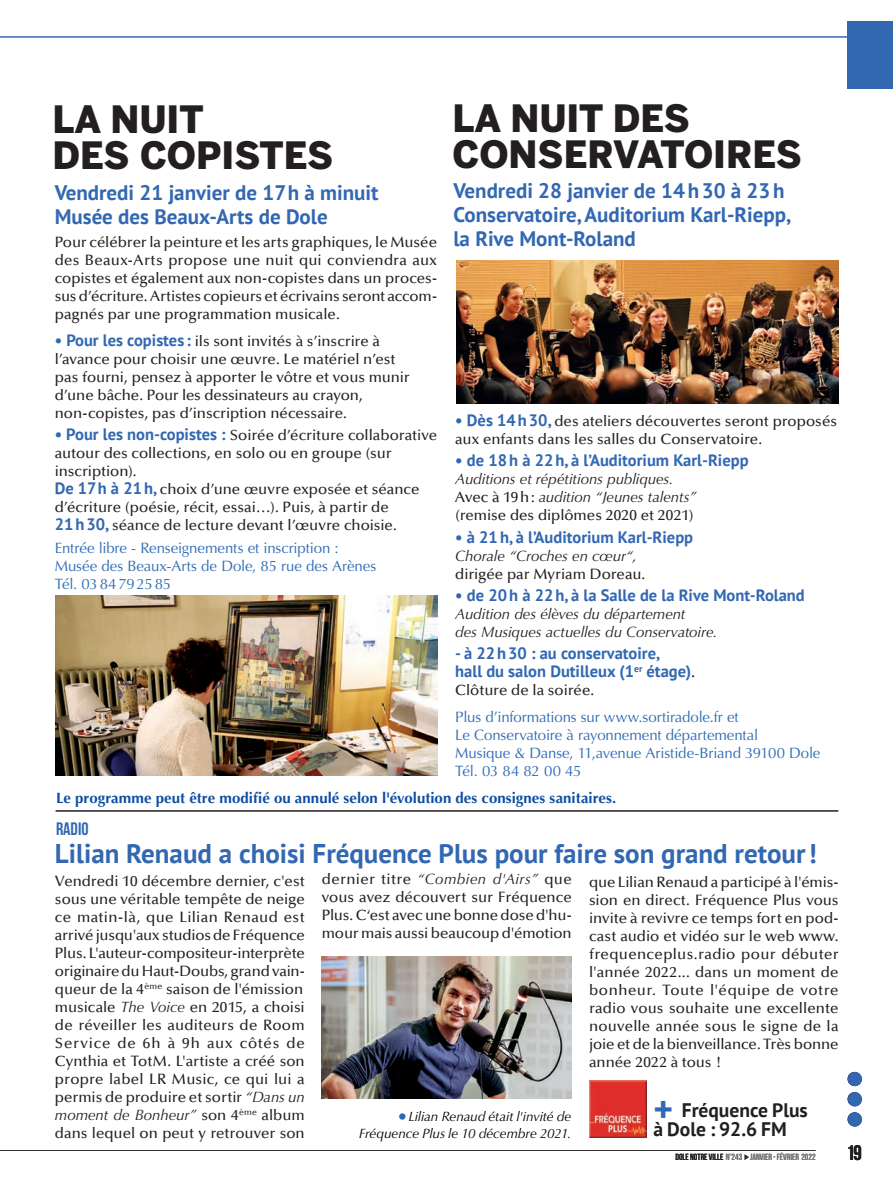
<style>
.page{position:relative;width:893px;height:1191px;background:#fff}
.page>*{position:absolute;margin:0;border:0;box-sizing:border-box;transform-origin:0 0}
.t1{font:900 37.35px/36px "Benton Sans";color:#231f20}
.t2{font:700 27px "PT Sans";color:#3268b2}
.t3{font:700 21px/24px "PT Sans";color:#3268b2}
.t4{font:700 21px "Bebas Neue";color:#231f20}
.t5{font:700 19.5px/19.5px "PT Sans";color:#231f20}
.t6{font:700 18px "Bebas Neue";color:#3268b2}
.t7{font:700 16.5px/18px "PT Sans";color:#3268b2}
.t8{font:500 15px/18px "Optima";color:#231f20;text-align:justify}
.t9{font:15px/18px "Optima";letter-spacing:-.005em;color:#2f6bb4}
.t10{font:italic 15px/18px "Optima";letter-spacing:-.005em;color:#231f20}
.t11{font:700 15px "Optima";letter-spacing:.005em;color:#0d4da1}
.t12{font:italic 13.5px/16.5px "Optima";letter-spacing:-.005em;color:#000;text-align:right}
.t13{font:700 9px "Bebas Neue";color:#76787b}
.s1{font-family:"PT Sans";font-weight:700;font-size:16.5px;color:#3268b2}
.s2{font-weight:500;font-style:normal}
.s3{font-family:"Optima";font-weight:500;color:#231f20}
.s4{font-weight:400;font-style:italic}
.s5{font-size:37.35px;color:#3268b2}
.s6{color:#231f20}
</style>
<div class="page">
<svg style="left:847px;top:1071px;width:15px;height:15px"></svg>
<hr style="left:0;top:1150px;width:816px;height:1px;background:#231f20">
<svg style="left:744px;top:1154px;width:5px;height:6px"></svg>
<div style="left:847px;top:21px;width:46px;height:68px;background:#3268b2"></div>
<hr style="left:0;top:36px;width:893px;height:2px;background:#3268b2">
<div style="left:848px;top:1112px;width:14px;height:14px;background:#3268b2;border-radius:50%"></div>
<div style="left:848px;top:1092px;width:14px;height:14px;background:#3268b2;border-radius:50%"></div>
<div style="left:848px;top:1072px;width:14px;height:14px;background:#3268b2;border-radius:50%"></div>
<img style="left:589px;top:1080px;width:57px;height:57px">
<hr style="left:56px;top:810px;width:782px;height:1px;background:#231f20">
<img style="left:322px;top:956px;width:249px;height:142px">
<svg style="left:399px;top:1113px;width:6px;height:6px"></svg>
<img style="left:56px;top:595px;width:382px;height:180px">
<img style="left:456px;top:260px;width:382px;height:143px">
<h1 class="t1" style="left:53px;top:101px;width:282px">LA NUIT<br>DES COPISTES</h1>
<h3 class="t3" style="left:55px;top:180px;width:325px">Vendredi 21 janvier de 17h à minuit<br>Musée des Beaux-Arts de Dole</h3>
<p class="t8" style="left:55px;top:234px;width:384px">Pour célébrer la peinture et les arts graphiques, le Musée des Beaux-Arts propose une nuit qui conviendra aux copistes et également aux non-copistes dans un proces&shy;sus d’écriture. Artistes copieurs et écrivains seront accom&shy;pagnés par une programmation musicale.</p>
<p class="t8" style="left:55px;top:332px;width:357px;text-align:left"><span class="s1">• Pour les copistes :</span> ils sont invités à s’inscrire à l’avance pour choisir une œuvre. Le matériel n’est pas fourni, pensez à apporter le vôtre et vous munir d’une bâche. Pour les dessinateurs au crayon, non-copistes, pas d’inscription nécessaire.</p>
<p class="t8" style="left:55px;top:426px;width:384px;text-align:left"><span class="s1">• Pour les non-copistes :</span> Soirée d’écriture collaborative autour des collections, en solo ou en groupe (sur inscription).<br><span class="s1">De 17h à 21h,</span> choix d’une œuvre exposée et séance d’écriture (poésie, récit, essai…). Puis, à partir de <span class="s1">21h30,</span> séance de lecture devant l’œuvre choisie.</p>
<p class="t9" style="left:55px;top:538px;width:323px">Entrée libre - Renseignements et inscription :<br>Musée des Beaux-Arts de Dole, 85 rue des Arènes<br>Tél. 0384792585</p>
<h1 class="t1" style="left:453px;top:99px;width:351px">LA NUIT DES<br>CONSERVATOIRES</h1>
<h3 class="t3" style="left:453px;top:179px;width:339px">Vendredi 28 janvier de 14h30 à 23h<br>Conservatoire, Auditorium Karl-Riepp, la Rive Mont-Roland</h3>
<p class="t8" style="left:455px;top:412px;width:383px"><span class="s1">• Dès 14h30,</span> des ateliers découvertes seront proposés aux enfants dans les salles du Conservatoire.</p>
<p class="t7" style="left:455px;top:451px;width:295px">• de 18h à 22h, à l’Auditorium Karl-Riepp</p>
<p class="t10" style="left:455px;top:470px;width:243px">Auditions et répétitions publiques.<br><span class="s2">Avec à 19h:</span> audition “Jeunes talents” <span class="s2">(remise des diplômes 2020 et 2021)</span></p>
<p class="t7" style="left:455px;top:527px;width:239px">• à 21h, à l’Auditorium Karl-Riepp</p>
<p class="t10" style="left:455px;top:546px;width:183px">Chorale “Croches en cœur“,</p>
<p class="t8" style="left:455px;top:565px;width:192px">dirigée par Myriam Doreau.</p>
<p class="t7" style="left:455px;top:586px;width:351px">• de 20h à 22h, à la Salle de la Rive Mont-Roland</p>
<p class="t10" style="left:455px;top:605px;width:264px">Audition des élèves du département<br>des Musiques actuelles du Conservatoire.</p>
<p class="t7" style="left:455px;top:644px;width:242px">- à 22h30 : au conservatoire,<br>hall du salon Dutilleux (1<sup>er</sup> étage)<span class="s3">.</span></p>
<p class="t8" style="left:455px;top:681px;width:140px">Clôture de la soirée.</p>
<p class="t9" style="left:455px;top:708px;width:367px">Plus d’informations sur www.sortiradole.fr et<br>Le Conservatoire à rayonnement départemental<br>Musique &amp; Danse, 11,avenue Aristide-Briand 39100 Dole Tél. 03 84 82 00 45</p>
<p class="t11" style="left:56px;top:789px;width:562px">Le programme peut être modifié ou annulé selon l'évolution des consignes sanitaires.</p>
<p class="t6" style="left:56px;top:819px;width:34px">RADIO</p>
<h2 class="t2" style="left:55px;top:835px;width:763px">Lilian Renaud a choisi Fréquence Plus pour faire son grand retour!</h2>
<p class="t8" style="left:55px;top:872px;width:251px">Vendredi 10 décembre dernier, c'est sous une véritable tempête de neige ce matin-là, que Lilian Renaud est arrivé jusqu'aux studios de Fréquence Plus. L'auteur-compositeur-interprète originaire du Haut-Doubs, grand vain&shy;queur de la 4<sup>ème</sup> saison de l'émission musicale <span class="s4">The Voice</span> en 2015, a choisi de réveiller les auditeurs de Room Service de 6h à 9h aux côtés de Cynthia et TotM. L'artiste a créé son propre label LR Music, ce qui lui a permis de produire et sortir <span class="s4">“Dans un moment de Bonheur”</span> son 4<sup>ème</sup> album dans lequel on peut y retrouver son</p>
<p class="t8" style="left:322px;top:870px;width:251px">dernier titre <span class="s4">“Combien d'Airs”</span> que vous avez découvert sur Fréquence Plus. C‘est avec une bonne dose d'hu&shy;mour mais aussi beaucoup d'émotion</p>
<p class="t8" style="left:589px;top:873px;width:251px">que Lilian Renaud a participé à l'émis&shy;sion en direct. Fréquence Plus vous invite à revivre ce temps fort en pod&shy;cast audio et vidéo sur le web www. frequenceplus.radio pour débuter l'année 2022... dans un moment de bonheur. Toute l'équipe de votre radio vous souhaite une excellente nouvelle année sous le signe de la joie et de la bienveillance. Très bonne année 2022 à tous !</p>
<h3 class="t5" style="left:653px;top:1099px;width:156px"><span class="s5">+</span> Fréquence Plus à Dole : 92.6 FM</h3>
<p class="t12" style="left:359px;top:1108px;width:214px">Lilian Renaud était l'invité de<br>Fréquence Plus le 10 décembre 2021.</p>
<p class="t13" style="left:675px;top:1152px;width:142px"><span class="s6">DOLE NOTRE VILLE</span> N°243 JANVIER - FÉVRIER 2022</p>
<h3 class="t4" style="left:846px;top:1141px;width:17px">19</h3>
</div>
